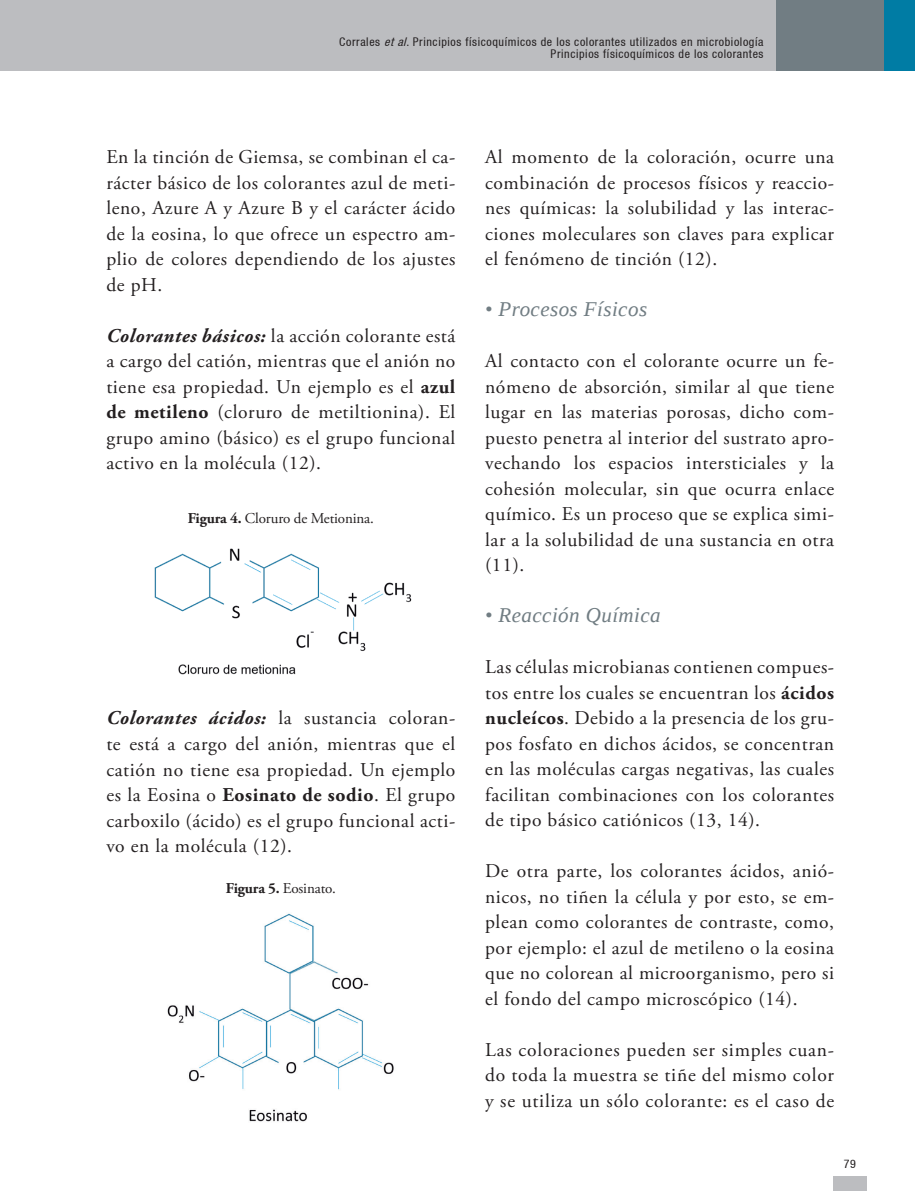
<style>
.page{position:relative;width:915px;height:1191px;background:#fff}
.page>*{position:absolute;margin:0;border:0;box-sizing:border-box;transform-origin:0 0}
.t1{font:italic 21px "Liberation Serif";letter-spacing:.02em;color:#717d83}
.t2{font:19.5px/25.5px "Adobe Garamond Pro";letter-spacing:.03em;color:#231f20;text-align:justify}
.t3{font:15px "Adobe Garamond Pro";letter-spacing:-.01em;color:#231f20}
.t4{font:condensed 12px/12px "Helvetica 57";letter-spacing:.05em;color:#231f20;text-align:right}
.s1{font-style:italic}
.s2{font-weight:700;font-style:italic}
.s3{font-weight:700}
</style>
<div class="page">
<div style="left:832px;top:1175px;width:34px;height:16px;background:#bcbdc0"></div>
<div style="left:0;top:0;width:914px;height:71px;background:#bcbdc0"></div>
<div style="left:776px;top:0;width:138px;height:71px;background:#717d83"></div>
<div style="left:884px;top:0;width:30px;height:71px;background:#007ca4"></div>
<img style="left:154px;top:548px;width:258px;height:127px">
<img style="left:167px;top:913px;width:227px;height:209px">
<p class="t4" style="left:339px;top:35px;width:425px">Corrales <span class="s1">etal</span>. Principios físicoquímicos de los colorantes utilizados en microbiología<br>Principios físicoquímicos de los colorantes</p>
<p class="t2" style="left:106px;top:145px;width:350px">En la tinción de Giemsa, se combinan el ca&shy;rácter básico de los colorantes azul de meti&shy;leno, Azure A y Azure B y el carácter ácido de la eosina, lo que ofrece un espectro am&shy;plio de colores dependiendo de los ajustes de pH.</p>
<p class="t2" style="left:106px;top:323px;width:350px"><span class="s2">Colorantes básicos:</span> la acción colorante está a cargo del catión, mientras que el anión no tiene esa propiedad. Un ejemplo es el <span class="s3">azul de metileno</span> (cloruro de metiltionina). El grupo amino (básico) es el grupo funcional activo en la molécula (12).</p>
<p class="t3" style="left:188px;top:509px;width:187px"><span class="s3">Figura 4.</span> Cloruro de Metionina.</p>
<p class="t2" style="left:106px;top:706px;width:350px"><span class="s2">Colorantes ácidos:</span> la sustancia coloran&shy;te está a cargo del anión, mientras que el catión no tiene esa propiedad. Un ejemplo es la Eosina o <span class="s3">Eosinato de sodio</span>. El grupo carboxilo (ácido) es el grupo funcional acti&shy;vo en la molécula (12).</p>
<p class="t3" style="left:226px;top:879px;width:111px"><span class="s3">Figura 5.</span> Eosinato.</p>
<p class="t2" style="left:485px;top:145px;width:350px">Al momento de la coloración, ocurre una combinación de procesos físicos y reaccio&shy;nes químicas: la solubilidad y las interac&shy;ciones moleculares son claves para explicar el fenómeno de tinción (12).</p>
<p class="t1" style="left:485px;top:295px;width:163px">• Procesos Físicos</p>
<p class="t2" style="left:485px;top:349px;width:350px">Al contacto con el colorante ocurre un fe&shy;nómeno de absorción, similar al que tiene lugar en las materias porosas, dicho com&shy;puesto penetra al interior del sustrato apro&shy;vechando los espacios intersticiales y la cohesión molecular, sin que ocurra enlace químico. Es un proceso que se explica simi&shy;lar a la solubilidad de una sustancia en otra (11).</p>
<p class="t1" style="left:485px;top:601px;width:177px">• Reacción Química</p>
<p class="t2" style="left:485px;top:655px;width:350px">Las células microbianas contienen compues&shy;tos entre los cuales se encuentran los <span class="s3">ácidos nucleícos</span>. Debido a la presencia de los gru&shy;pos fosfato en dichos ácidos, se concentran en las moléculas cargas negativas, las cuales facilitan combinaciones con los colorantes de tipo básico catiónicos (13, 14).</p>
<p class="t2" style="left:485px;top:859px;width:350px">De otra parte, los colorantes ácidos, anió&shy;nicos, no tiñen la célula y por esto, se em&shy;plean como colorantes de contraste, como, por ejemplo: el azul de metileno o la eosina que no colorean al microorganismo, pero si el fondo del campo microscópico (14).</p>
<p class="t2" style="left:485px;top:1037px;width:350px">Las coloraciones pueden ser simples cuan&shy;do toda la muestra se tiñe del mismo color y se utiliza un sólo colorante: es el caso de</p>
<p class="t4" style="left:843px;top:1157px;width:14px">79</p>
</div>
